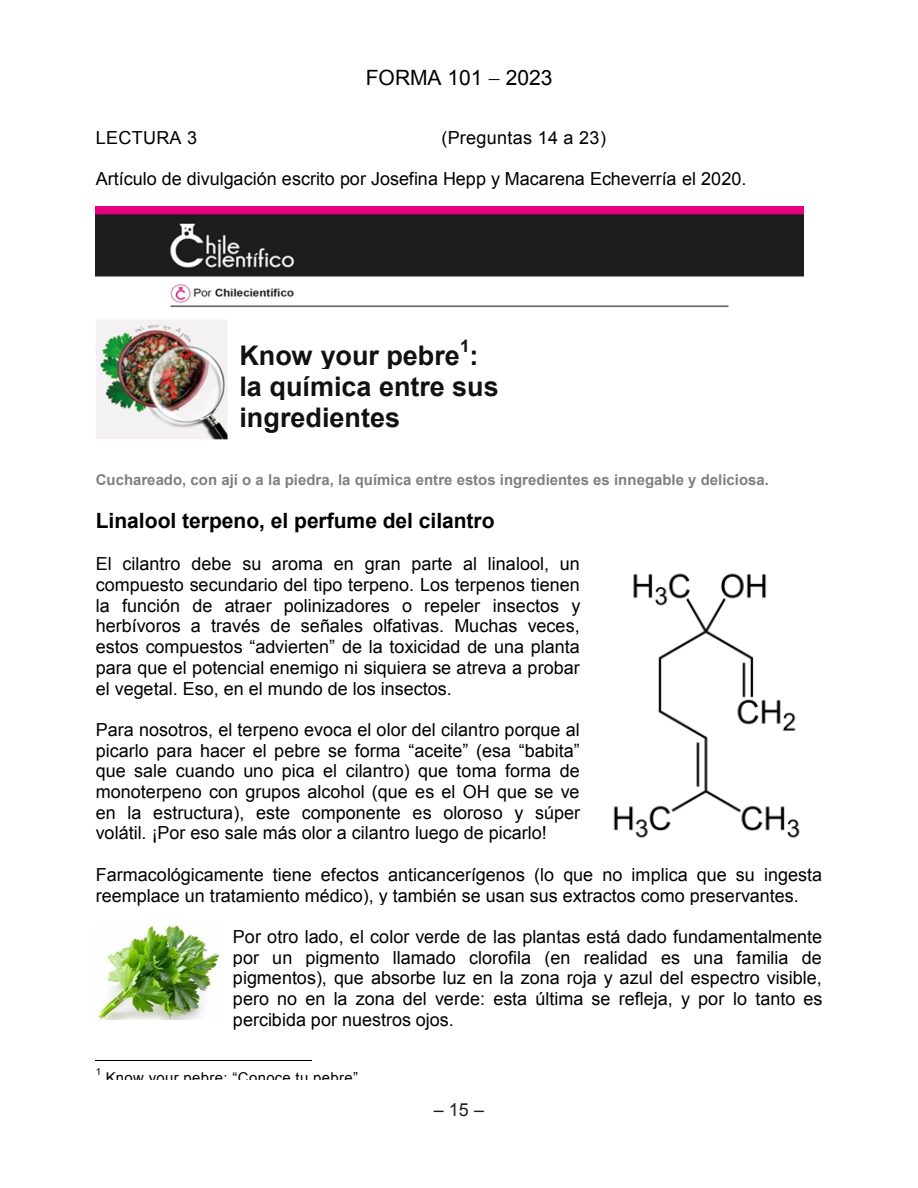
<style>
.page{position:relative;width:918px;height:1188px;background:#fff}
.page>*{position:absolute;margin:0;border:0;box-sizing:border-box;transform-origin:0 0}
.t1{font:700 27px/30.9px "Arial";color:#111}
.t2{font:700 21px "Arial";color:#000}
.t3{font:21px "Arial";color:#000}
.t4{font:18px/20.7px "Arial";color:#000;text-align:justify}
.t5{font:18px "Arial";color:#231f20}
.t6{font:700 17.25px "Arial";color:#111}
.t7{font:700 15px "Arial";color:#808080}
.t8{font:15px "Arial";letter-spacing:.02em;color:#000}
.t9{font:9.75px "Arial";color:#000}
</style>
<div class="page">
<img style="left:98px;top:926px;width:123px;height:93px">
<img style="left:613px;top:573px;width:187px;height:265px">
<img style="left:95px;top:320px;width:133px;height:120px">
<hr style="left:96px;top:1060px;width:216px;height:1px;background:#000">
<img style="left:96px;top:206px;width:707px;height:102px">
<p class="t3" style="left:366px;top:64px;width:188px">FORMA 101 2023</p>
<p class="t4" style="left:96px;top:127px;width:103px">LECTURA 3</p>
<p class="t4" style="left:442px;top:127px;width:166px">(Preguntas 14 a 23)</p>
<p class="t4" style="left:96px;top:169px;width:652px">Artículo de divulgación escrito por Josefina Hepp y Macarena Echeverría el 2020.</p>
<p class="t6" style="left:460px;top:334px;width:11px">1</p>
<p class="t1" style="left:239px;top:372px;width:261px">la química entre sus ingredientes</p>
<p class="t1" style="left:239px;top:340px;width:241px">Know your pebre :</p>
<p class="t7" style="left:96px;top:469px;width:675px">Cuchareado, con ají o a la piedra, la química entre estos ingredientes es innegable y deliciosa.</p>
<p class="t2" style="left:96px;top:507px;width:400px">Linalool terpeno, el perfume del cilantro</p>
<p class="t4" style="left:96px;top:554px;width:486px">El cilantro debe su aroma en gran parte al linalool, un compuesto secundario del tipo terpeno. Los terpenos tienen la función de atraer polinizadores o repeler insectos y herbívoros a través de señales olfativas. Muchas veces, estos compuestos “advierten” de la toxicidad de una planta para que el potencial enemigo ni siquiera se atreva a probar el vegetal. Eso, en el mundo de los insectos.</p>
<p class="t4" style="left:96px;top:719px;width:486px">Para nosotros, el terpeno evoca el olor del cilantro porque al picarlo para hacer el pebre se forma “aceite” (esa “babita” que sale cuando uno pica el cilantro) que toma forma de monoterpeno con grupos alcohol (que es el OH que se ve en la estructura), este componente es oloroso y súper volátil. ¡Por eso sale más olor a cilantro luego de picarlo!</p>
<p class="t4" style="left:96px;top:864px;width:728px">Farmacológicamente tiene efectos anticancerígenos (lo que no implica que su ingesta reemplace un tratamiento médico), y también se usan sus extractos como preservantes.</p>
<p class="t4" style="left:233px;top:926px;width:591px">Por otro lado, el color verde de las plantas está dado fundamentalmente por un pigmento llamado clorofila (en realidad es una familia de pigmentos), que absorbe luz en la zona roja y azul del espectro visible, pero no en la zona del verde: esta última se refleja, y por lo tanto es percibida por nuestros ojos.</p>
<p class="t9" style="left:96px;top:1066px;width:7px">1</p>
<p class="t8" style="left:106px;top:1068px;width:259px">Know your pebre: “Conoce tu pebre”.</p>
<p class="t5" style="left:434px;top:1098px;width:52px">– 15 –</p>
<p class="t3" style="left:435px;top:1099px;width:51px">- 14 -</p>
</div>
